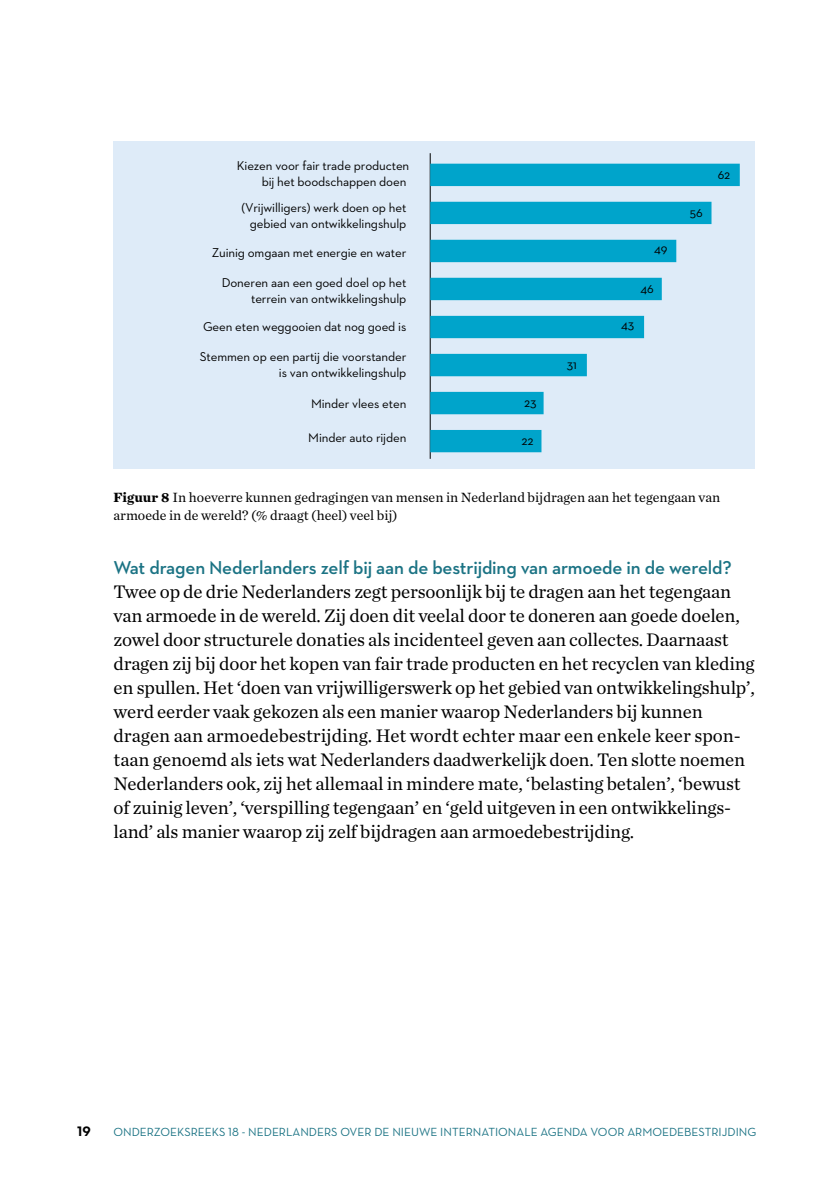
<style>
.page{position:relative;width:840px;height:1191px;background:#fff}
.page>*{position:absolute;margin:0;border:0;box-sizing:border-box;transform-origin:0 0}
.t1{font:19px/24px "Chronicle Text G1";letter-spacing:-.01em;color:#000}
.t2{font:600 19px "Neutraface 2 Text";color:#1b7384}
.t3{font:14px/18px "Chronicle Text G1";color:#000}
.t4{font:700 14px "Neutraface Text";color:#000}
.t5{font:13px/16px "Neutraface 2 Text";letter-spacing:-.01em;color:#000;text-align:right}
.t6{font:12px "Neutraface Text";color:#1b7384}
.s1{font-weight:700}
</style>
<div class="page">
<div style="left:113px;top:142px;width:641px;height:327px;background:#deebf8"></div>
<hr style="left:429px;top:153px;width:1px;height:306px;background:#000">
<svg style="left:430px;top:164px;width:309px;height:288px"></svg>
<p class="t5" style="left:237px;top:158px;width:174px">Kiezen voor fair trade producten bij het boodschappen doen</p>
<p class="t5" style="left:241px;top:199px;width:166px">(Vrijwilligers) werk doen op het gebied van ontwikkelingshulp</p>
<p class="t5" style="left:211px;top:245px;width:196px">Zuinig omgaan met energie en water</p>
<p class="t5" style="left:222px;top:275px;width:186px">Doneren aan een goed doel op het terrein van ontwikkelingshulp</p>
<p class="t5" style="left:203px;top:319px;width:205px">Geen eten weggooien dat nog goed is</p>
<p class="t5" style="left:200px;top:348px;width:208px">Stemmen op een partij die voorstander is van ontwikkelingshulp</p>
<p class="t5" style="left:311px;top:396px;width:97px">Minder vlees eten</p>
<p class="t5" style="left:308px;top:429px;width:100px">Minder auto rijden</p>
<p class="t5" style="left:524px;top:395px;width:14px">23</p>
<p class="t5" style="left:521px;top:433px;width:14px">22</p>
<p class="t5" style="left:566px;top:357px;width:11px">31</p>
<p class="t5" style="left:653px;top:241px;width:15px">49</p>
<p class="t5" style="left:640px;top:281px;width:15px">46</p>
<p class="t5" style="left:621px;top:317px;width:15px">43</p>
<p class="t5" style="left:689px;top:205px;width:14px">56</p>
<p class="t5" style="left:717px;top:166px;width:14px">62</p>
<p class="t3" style="left:113px;top:488px;width:608px"><span class="s1">Figuur 8</span> In hoeverre kunnen gedragingen van mensen in Nederland bijdragen aan het tegengaan van armoede in de wereld? (% draagt (heel) veel bij)</p>
<p class="t2" style="left:113px;top:555px;width:619px">Wat dragen Nederlanders zelf bij aan de bestrijding van armoede in de wereld?</p>
<p class="t1" style="left:113px;top:579px;width:642px">Twee op de drie Nederlanders zegt persoonlijk bij te dragen aan het tegengaan van armoede in de wereld. Zij doen dit veelal door te doneren aan goede doelen, zowel door structurele donaties als incidenteel geven aan collectes. Daarnaast dragen zij bij door het kopen van fair trade producten en het recyclen van kleding en spullen. Het ‘doen van vrijwilligerswerk op het gebied van ontwikkelingshulp’, werd eerder vaak gekozen als een manier waarop Nederlanders bij kunnen dragen aan armoedebestrijding. Het wordt echter maar een enkele keer spon&shy;taan genoemd als iets wat Nederlanders daadwerkelijk doen. Ten slotte noemen Nederlanders ook, zij het allemaal in mindere mate, ‘belasting betalen’, ‘bewust of zuinig leven’, ‘verspilling tegengaan’ en ‘geld uitgeven in een ontwikkelings&shy;land’ als manier waarop zij zelf bijdragen aan armoedebestrijding.</p>
<p class="t4" style="left:77px;top:1122px;width:15px">19</p>
<p class="t6" style="left:113px;top:1124px;width:644px">ONDERZOEKSREEKS 18 - N EDERLANDERS OVER DE NIEUWE INTERNATIONALE AGENDA VOOR ARMOEDEBESTRIJDING</p>
</div>
